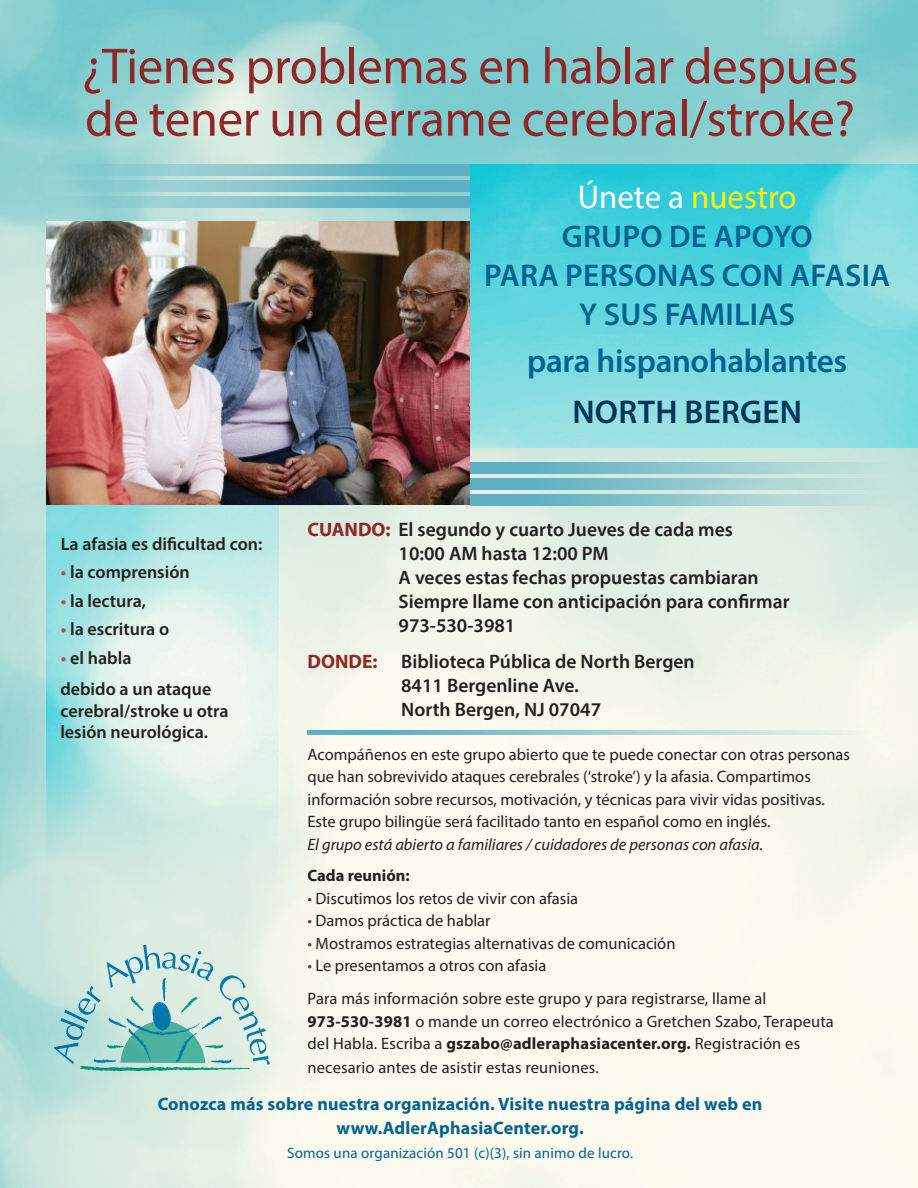
<style>
.page{position:relative;width:918px;height:1188px;background:#fff}
.page>*{position:absolute;margin:0;border:0;box-sizing:border-box;transform-origin:0 0}
.t1{font:51px/52.5px "Myriad Pro";letter-spacing:-.01em;color:#902728}
.t2{font:600 33px "Myriad Pro";letter-spacing:-.01em;color:#016391}
.t3{font:33px "Myriad Pro";color:#fff101}
.t4{font:600 33px "Myriad Pro";letter-spacing:.01em;color:#00355c}
.t5{font:600 31.5px "Myriad Pro";letter-spacing:.01em;color:#016391}
.t6{font:600 19.5px/24px "Myriad Pro";color:#231f20}
.t7{font:600 18px/21.3px "Myriad Pro";color:#231f20}
.t8{font:700 18px/24px "Myriad Pro";letter-spacing:.01em;color:#016391;text-align:center}
.t9{font:16.5px/22.5px "Myriad Pro";color:#231f20}
.t10{font:700 16.5px "Myriad Pro";color:#231f20}
.t11{font:15px "Myriad Pro";letter-spacing:.01em;color:#016391}
.s1{color:#be474d}
.s2{color:#fff}
.s3{font-weight:700;color:#902728}
.s4{font-style:italic}
.s5{color:#902728}
.s6{font-weight:700}
</style>
<div class="page">
<img style="left:0;top:0;width:918px;height:1188px">
<svg style="left:470px;top:164px;width:448px;height:283px;background:#68d6de"></svg>
<svg style="left:46px;top:505px;width:233px;height:377px;background:#c7ebe5"></svg>
<img style="left:46px;top:222px;width:424px;height:283px">
<svg style="left:42px;top:164px;width:428px;height:11px;background:#7ec2cb"></svg>
<svg style="left:42px;top:181px;width:428px;height:11px;background:#7ec2cb"></svg>
<svg style="left:42px;top:196px;width:428px;height:12px;background:#7fc2cb"></svg>
<svg style="left:470px;top:462px;width:422px;height:11px;background:#8cc6cd"></svg>
<svg style="left:470px;top:478px;width:422px;height:12px;background:#8ec7ce"></svg>
<svg style="left:470px;top:494px;width:422px;height:11px;background:#8fc8ce"></svg>
<svg style="left:55px;top:945px;width:215px;height:127px;background:#b0d8d2"></svg>
<svg style="left:308px;top:730px;width:563px;height:4px;background:#9eced3"></svg>
<p class="t1" style="left:82px;top:39px;width:778px">¿Tienes problemas en hablar despues de tener un derrame cerebral/stroke?</p>
<p class="t7" style="left:61px;top:532px;width:203px">La afasia es dificultad con:</p>
<p class="t7" style="left:61px;top:561px;width:131px"><span class="s1">•</span> la comprensión</p>
<p class="t7" style="left:61px;top:589px;width:87px"><span class="s1">•</span> la lectura,</p>
<p class="t7" style="left:61px;top:618px;width:110px"><span class="s1">•</span> la escritura o</p>
<p class="t7" style="left:61px;top:646px;width:72px"><span class="s1">•</span> el habla</p>
<p class="t7" style="left:60px;top:678px;width:170px">debido a un ataque cerebral/stroke u otra lesión neurológica.</p>
<p class="t3" style="left:578px;top:177px;width:220px"><span class="s2">Únete a</span> nuestro</p>
<p class="t5" style="left:562px;top:217px;width:252px">GRUPO DE APOYO</p>
<p class="t5" style="left:484px;top:256px;width:408px">PARA PERSONAS CON AFASIA</p>
<p class="t5" style="left:579px;top:295px;width:217px">Y SUS FAMILIAS</p>
<p class="t2" style="left:527px;top:340px;width:322px">para hispanohablantes</p>
<p class="t4" style="left:572px;top:391px;width:231px">NORTH BERGEN</p>
<p class="t6" style="left:399px;top:517px;width:393px;text-indent:-91px"><span class="s3">CUANDO:</span> El segundo y cuarto Jueves de cada mes<br>10:00 AM hasta 12:00 PM<br>A veces estas fechas propuestas cambiaran Siempre llame con anticipación para confirmar 973-530-3981</p>
<p class="t6" style="left:401px;top:649px;width:295px;text-indent:-94px"><span class="s3">DONDE:</span> Biblioteca Pública de North Bergen<br>8411 Bergenline Ave.<br>North Bergen, NJ 07047</p>
<p class="t9" style="left:308px;top:743px;width:544px">Acompáñenos en este grupo abierto que te puede conectar con otras personas que han sobrevivido ataques cerebrales (‘stroke’) y la afasia. Compartimos información sobre recursos, motivación, y técnicas para vivir vidas positivas.<br>Este grupo bilingüe será facilitado tanto en español como en inglés.<br><span class="s4">El grupo está abierto a familiares / cuidadores de personas con afasia.</span></p>
<p class="t10" style="left:308px;top:865px;width:104px">Cada reunión:</p>
<p class="t9" style="left:308px;top:887px;width:272px"><span class="s5">•</span> Discutimos los retos de vivir con afasia</p>
<p class="t9" style="left:308px;top:909px;width:185px"><span class="s5">•</span> Damos práctica de hablar</p>
<p class="t9" style="left:308px;top:932px;width:370px"><span class="s5">•</span> Mostramos estrategias alternativas de comunicación</p>
<p class="t9" style="left:308px;top:954px;width:240px"><span class="s5">•</span> Le presentamos a otros con afasia</p>
<p class="t9" style="left:308px;top:987px;width:528px">Para más información sobre este grupo y para registrarse, llame al<br><span class="s6">973-530-3981</span> o mande un correo electrónico a Gretchen Szabo, Terapeuta del Habla. Escriba a <span class="s6">gszabo@adleraphasiacenter.org.</span> Registración es</p>
<p class="t9" style="left:308px;top:1056px;width:293px">necesario antes de asistir estas reuniones.</p>
<p class="t8" style="left:158px;top:1091px;width:606px">Conozca más sobre nuestra organización. Visite nuestra página del web en www.AdlerAphasiaCenter.org.</p>
<p class="t11" style="left:287px;top:1143px;width:347px">Somos una organización 501 (c)(3), sin animo de lucro.</p>
</div>
